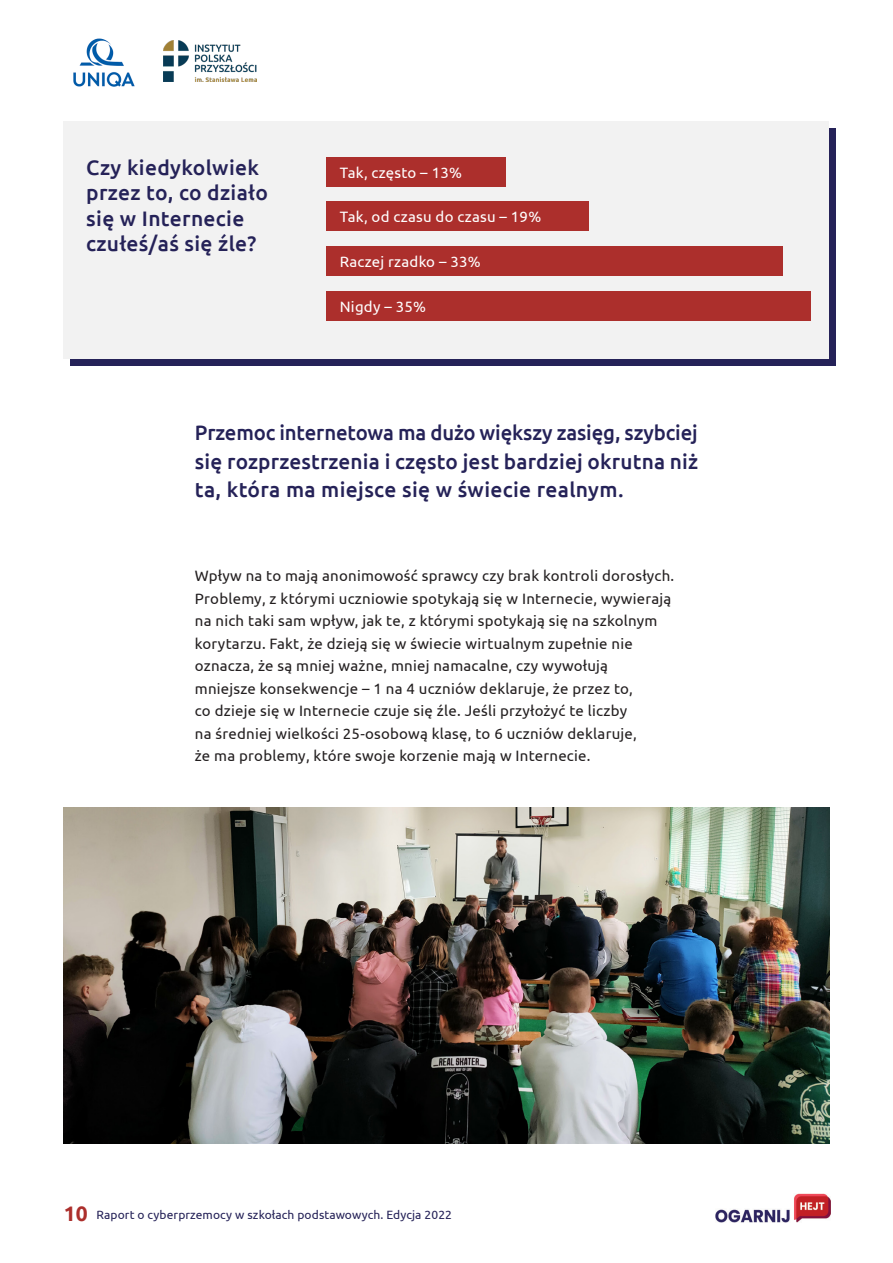
<style>
.page{position:relative;width:893px;height:1263px;background:#fff}
.page>*{position:absolute;margin:0;border:0;box-sizing:border-box;transform-origin:0 0}
.lead{font:500 21px/28.5px "Ubuntu";letter-spacing:.015em;color:#252258;text-align:justify}
.Tytuł_ramka{font:500 21px/25.2px "Ubuntu";letter-spacing:.015em;color:#252258}
.Akapit{font:15px/22.5px "Ubuntu";letter-spacing:.015em;color:#231f20}
.Pytanie_wykres{font:15px "Ubuntu";letter-spacing:.015em;color:#fff}
.t1{font:12px "Ubuntu";letter-spacing:.01em;color:#252258}
.s1{font-weight:700;font-size:21px;color:#ac2f2c}
</style>
<div class="page">
<div style="left:70px;top:128px;width:766px;height:238px;background:#252258"></div>
<div style="left:64px;top:122px;width:765px;height:237px;background:#f2f2f2"></div>
<div style="left:326px;top:157px;width:180px;height:30px;background:#ac2f2c"></div>
<div style="left:326px;top:201px;width:263px;height:30px;background:#ac2f2c"></div>
<div style="left:326px;top:246px;width:456px;height:30px;background:#ac2f2c"></div>
<div style="left:326px;top:291px;width:484px;height:30px;background:#ac2f2c"></div>
<img style="left:64px;top:807px;width:765px;height:337px">
<img style="left:73px;top:38px;width:62px;height:49px">
<img style="left:164px;top:41px;width:92px;height:40px">
<img style="left:716px;top:1193px;width:114px;height:29px">
<p class="Tytuł_ramka" style="left:86px;top:154px;width:183px">Czy kiedykolwiek przez to, co działo się w Internecie czułeś/aś się źle?</p>
<p class="Pytanie_wykres" style="left:340px;top:163px;width:124px">Tak, często – 13%</p>
<p class="Pytanie_wykres" style="left:340px;top:207px;width:203px">Tak, od czasu do czasu – 19%</p>
<p class="Pytanie_wykres" style="left:340px;top:252px;width:142px">Raczej rzadko – 33%</p>
<p class="Pytanie_wykres" style="left:340px;top:297px;width:88px">Nigdy – 35%</p>
<p class="lead" style="left:195px;top:418px;width:505px">Przemoc internetowa ma dużo większy zasięg, szybciej się rozprzestrzenia i często jest bardziej okrutna niż ta, która ma miejsce się w świecie realnym.</p>
<p class="Akapit" style="left:195px;top:564px;width:481px">Wpływ na to mają anonimowość sprawcy czy brak kontroli dorosłych.<br>Problemy, z którymi uczniowie spotykają się w Internecie, wywierają na nich taki sam wpływ, jak te, z którymi spotykają się na szkolnym korytarzu. Fakt, że dzieją się w świecie wirtualnym zupełnie nie oznacza, że są mniej ważne, mniej namacalne, czy wywołują<br>mniejsze konsekwencje – 1 na 4 uczniów deklaruje, że przez to,<br>co dzieje się w Internecie czuje się źle. Jeśli przyłożyć te liczby<br>na średniej wielkości 25-osobową klasę, to 6 uczniów deklaruje,<br>że ma problemy, które swoje korzenie mają w Internecie.</p>
<p class="t1" style="left:64px;top:1208px;width:390px"><span class="s1">10</span> Raport o cyberprzemocy w szkołach podstawowych. Edycja 2022</p>
</div>
